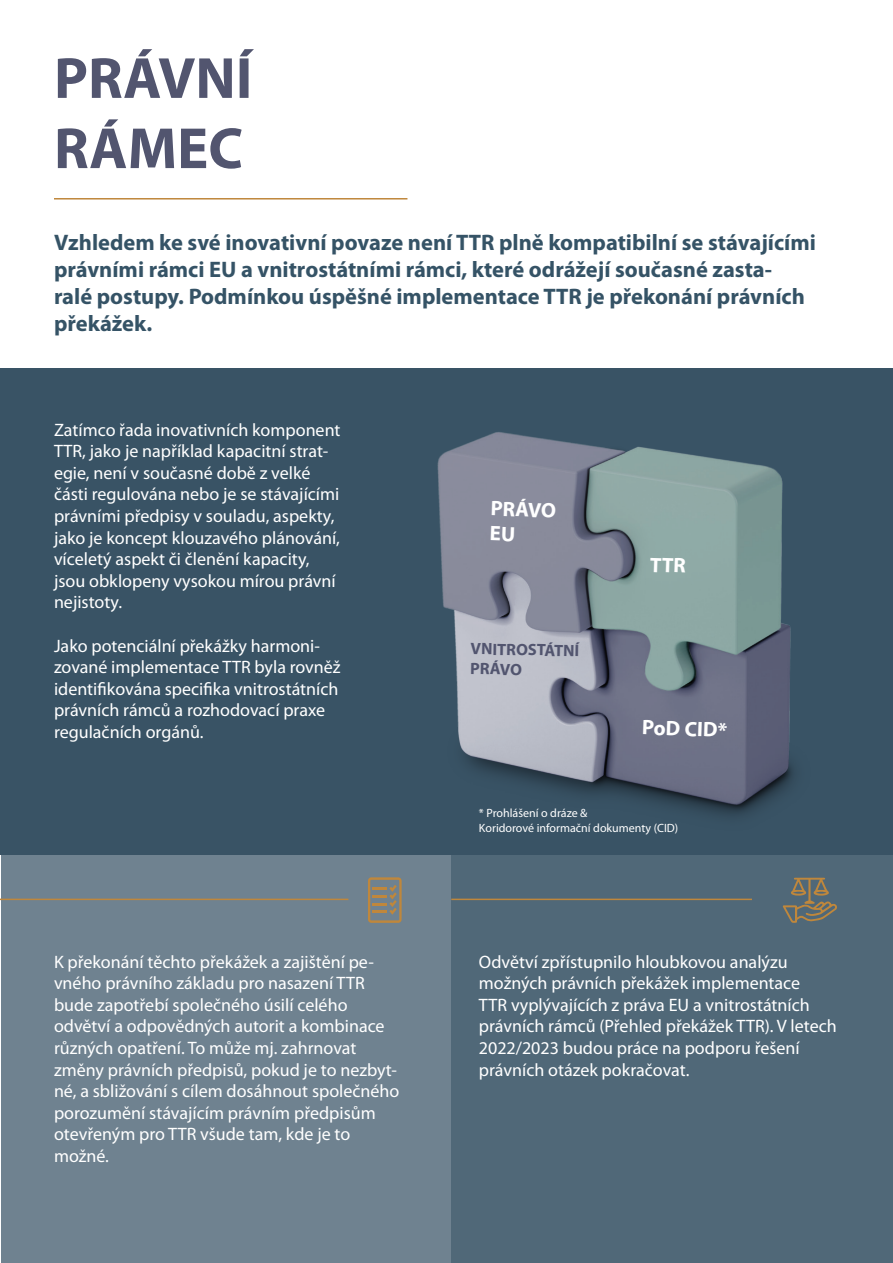
<style>
.page{position:relative;width:893px;height:1263px;background:#fff}
.page>*{position:absolute;margin:0;border:0;box-sizing:border-box;transform-origin:0 0}
.t1{font:700 58.5px/70.2px "Myriad Pro";color:#52556f}
.t2{font:700 22.5px/27px "Myriad Pro";color:#355366}
.t3{font:700 21px/25.2px "Myriad Pro";color:#fff}
.t4{font:18px/21.6px "Myriad Pro";color:#fff}
.t5{font:700 16.5px/19.8px "Myriad Pro";color:#52556f}
.t6{font:12px/14.4px "Myriad Pro";color:#fff}
</style>
<div class="page">
<div style="left:0;top:368px;width:893px;height:487px;background:#395365"></div>
<div style="left:1px;top:855px;width:450px;height:408px;background:#6f8290"></div>
<div style="left:451px;top:855px;width:442px;height:408px;background:#506878"></div>
<img style="left:437px;top:432px;width:388px;height:469px">
<hr style="left:54px;top:198px;width:353px;height:2px;background:#bf873c">
<hr style="left:0;top:899px;width:348px;height:1px;background:#bf873c">
<hr style="left:451px;top:899px;width:301px;height:1px;background:#bf873c">
<svg style="left:368px;top:877px;width:34px;height:46px"></svg>
<svg style="left:782px;top:878px;width:55px;height:45px"></svg>
<svg style="left:650px;top:557px;width:36px;height:16px"></svg>
<h1 class="t1" style="left:54px;top:44px;width:200px">PRÁVNÍ<br>RÁMEC</h1>
<p class="t2" style="left:54px;top:229px;width:763px">Vzhledem ke své inovativní povaze není TTR plně kompatibilní se stávajícími právními rámci EU a vnitrostátními rámci, které odrážejí současné zasta&shy;ralé postupy. Podmínkou úspěšné implementace TTR je překonání právních překážek.</p>
<p class="t4" style="left:54px;top:419px;width:288px">Zatímco řada inovativních komponent TTR, jako je například kapacitní strat&shy;egie, není v současné době z velké části regulována nebo je se stávajícími právními předpisy v souladu, aspekty, jako je koncept klouzavého plánování, víceletý aspekt či členění kapacity, jsou obklopeny vysokou mírou právní nejistoty.</p>
<p class="t4" style="left:54px;top:635px;width:288px">Jako potenciální překážky harmoni&shy;zované implementace TTR byla rovněž identifikována specifika vnitrostátních právních rámců a rozhodovací praxe regulačních orgánů.</p>
<p class="t4" style="left:54px;top:951px;width:347px">K překonání těchto překážek a zajištění pe&shy;vného právního základu pro nasazení TTR bude zapotřebí společného úsilí celého odvětví a odpovědných autorit a kombinace různých opatření. To může mj. zahrnovat změny právních předpisů, pokud je to nezbyt&shy;né, a sbližování s cílem dosáhnout společného porozumění stávajícím právním předpisům otevřeným pro TTR všude tam, kde je to možné.</p>
<p class="t3" style="left:491px;top:496px;width:67px;rotate:2deg">PRÁVO<br>EU</p>
<p class="t5" style="left:471px;top:639px;width:110px;rotate:1deg">VNITROSTÁTNÍ<br>PRÁVO</p>
<p class="t3" style="left:642px;top:715px;width:87px;rotate:2deg">PoD CID*</p>
<p class="t6" style="left:479px;top:806px;width:201px">* Prohlášení o dráze &amp;<br>Koridorové informační dokumenty (CID)</p>
<p class="t4" style="left:479px;top:951px;width:359px">Odvětví zpřístupnilo hloubkovou analýzu možných právních překážek implementace<br>TTR vyplývajících z práva EU a vnitrostátních právních rámců (Přehled překážek TTR). V letech 2022/2023 budou práce na podporu řešení právních otázek pokračovat.</p>
</div>
